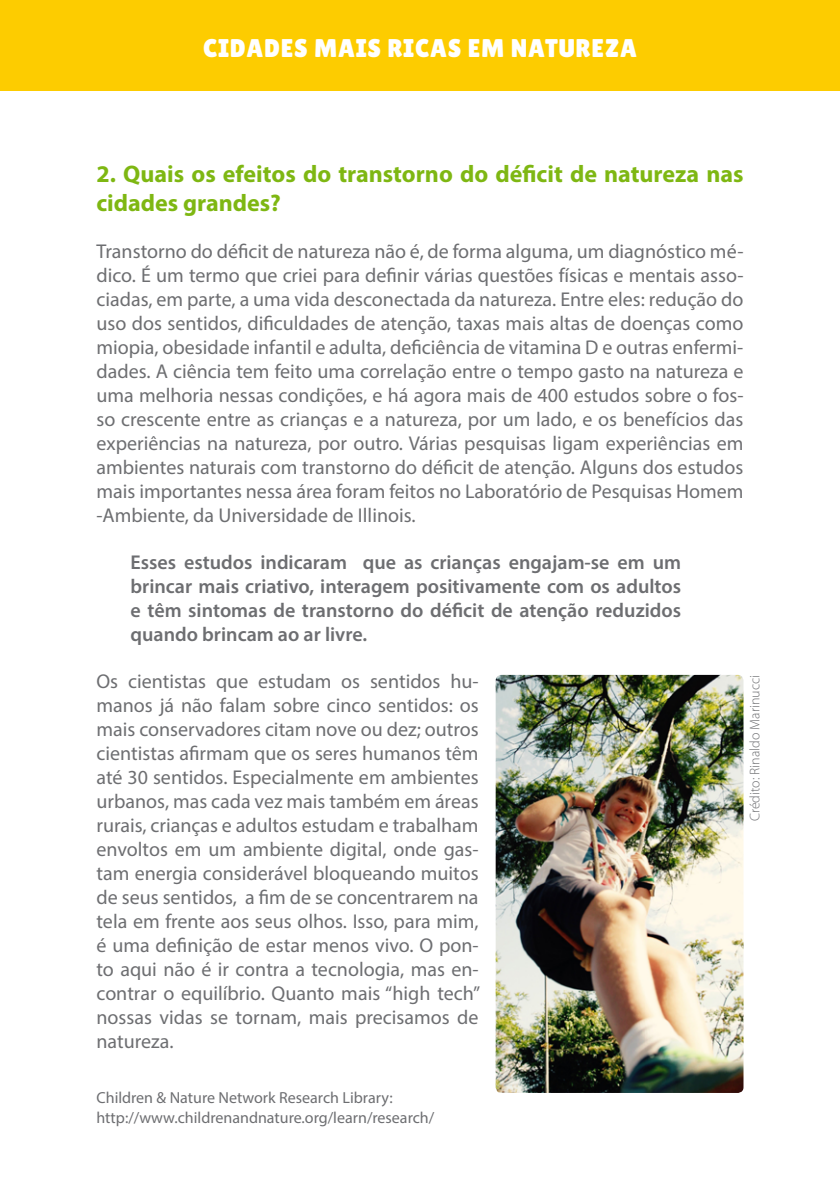
<style>
.page{position:relative;width:840px;height:1191px;background:#fff}
.page>*{position:absolute;margin:0;border:0;box-sizing:border-box;transform-origin:0 0}
.t1{font:25.6px "Lilita One";letter-spacing:.03em;color:#fff}
.t2{font:700 24px/28.8px "Myriad Pro";color:#7eb712}
.t3{font:20px/24px "Myriad Pro";color:#6d6e71;text-align:justify}
.t4{font:600 20px/24px "Myriad Pro";color:#6d6e71;text-align:justify}
.t5{font:16px/20px "Myriad Pro";color:#6d6e71}
.t6{font:300 14px "Myriad Pro";color:#6d6e71}
</style>
<div class="page">
<img style="left:495px;top:675px;width:248px;height:418px">
<div style="left:0;top:0;width:839px;height:91px;background:#fdcc00"></div>
<p class="t1" style="left:203px;top:34px;width:435px">CIDADES MAIS RICAS EM NATUREZA</p>
<p class="t2" style="left:96px;top:159px;width:648px">2. Quais os efeitos do transtorno do déficit de natureza nas cidades grandes?</p>
<p class="t3" style="left:96px;top:239px;width:648px">Transtorno do déficit de natureza não é, de forma alguma, um diagnóstico mé&shy;dico. É um termo que criei para definir várias questões físicas e mentais asso&shy;ciadas, em parte, a uma vida desconectada da natureza. Entre eles: redução do uso dos sentidos, dificuldades de atenção, taxas mais altas de doenças como miopia, obesidade infantil e adulta, deficiência de vitamina D e outras enfermi&shy;dades. A ciência tem feito uma correlação entre o tempo gasto na natureza e uma melhoria nessas condições, e há agora mais de 400 estudos sobre o fos&shy;so crescente entre as crianças e a natureza, por um lado, e os benefícios das experiências na natureza, por outro. Várias pesquisas ligam experiências em ambientes naturais com transtorno do déficit de atenção. Alguns dos estudos mais importantes nessa área foram feitos no Laboratório de Pesquisas Homem -Ambiente, da Universidade de Illinois.</p>
<p class="t4" style="left:130px;top:549px;width:551px">Esses estudos indicaram que as crianças engajam-se em um brincar mais criativo, interagem positivamente com os adultos e têm sintomas de transtorno do déficit de atenção reduzidos quando brincam ao ar livre.</p>
<p class="t3" style="left:96px;top:668px;width:385px">Os cientistas que estudam os sentidos hu&shy;manos já não falam sobre cinco sentidos: os mais conservadores citam nove ou dez; outros cientistas afirmam que os seres humanos têm até 30 sentidos. Especialmente em ambientes urbanos, mas cada vez mais também em áreas rurais, crianças e adultos estudam e trabalham envoltos em um ambiente digital, onde gas&shy;tam energia considerável bloqueando muitos de seus sentidos, a fim de se concentrarem na tela em frente aos seus olhos. Isso, para mim, é uma definição de estar menos vivo. O pon&shy;to aqui não é ir contra a tecnologia, mas en&shy;contrar o equilíbrio. Quanto mais “high tech” nossas vidas se tornam, mais precisamos de natureza.</p>
<p class="t6" style="left:746px;top:821px;width:148px;rotate:-90deg">Crédito: Rinaldo Marinucci</p>
<p class="t5" style="left:96px;top:1087px;width:339px">Children &amp; Nature Network Research Library: http://www.childrenandnature.org/learn/research/</p>
</div>
